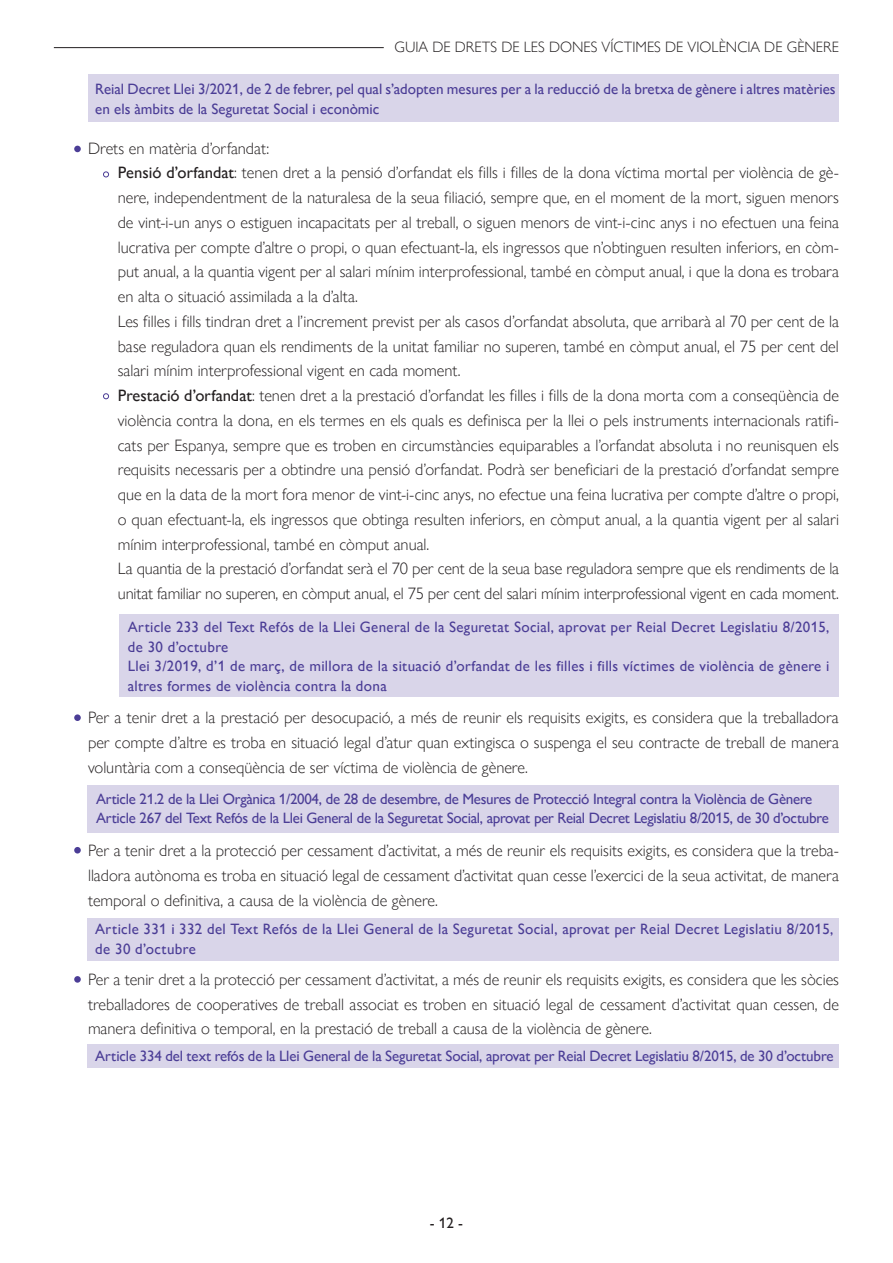
<style>
.page{position:relative;width:893px;height:1263px;background:#fff}
.page>*{position:absolute;margin:0;border:0;box-sizing:border-box;transform-origin:0 0}
.t1{font:300 16.5px/24.8px "Gill Sans Nova";color:#231f20;text-align:justify}
.t2{font:500 15px/19.5px "Gill Sans Nova";letter-spacing:.02em;color:#4b3d96}
.t3{font:500 15px/19.5px "Gill Sans Nova";color:#4b3d96}
.t4{font:500 15px "Gill Sans Nova";letter-spacing:-.02em;color:#4b3d96}
.t5{font:300 15px "Gill Sans Nova";color:#231f20}
.t6{font:500 15px "Gill Sans Nova";color:#231f20}
.s1{font-weight:500}
</style>
<div class="page">
<hr style="left:54px;top:47px;width:330px;height:1px;background:#231f20">
<svg style="left:103px;top:393px;width:6px;height:6px"></svg>
<svg style="left:103px;top:171px;width:6px;height:6px"></svg>
<div style="left:88px;top:75px;width:751px;height:47px;background:#d9d5e9"></div>
<div style="left:74px;top:146px;width:7px;height:6px;background:#4b3d96;border-radius:50%"></div>
<div style="left:119px;top:614px;width:720px;height:83px;background:#d9d5e9"></div>
<div style="left:88px;top:786px;width:751px;height:47px;background:#d9d5e9"></div>
<div style="left:88px;top:918px;width:751px;height:42px;background:#d9d5e9"></div>
<div style="left:74px;top:714px;width:7px;height:7px;background:#4b3d96;border-radius:50%"></div>
<div style="left:74px;top:847px;width:7px;height:6px;background:#4b3d96;border-radius:50%"></div>
<div style="left:74px;top:976px;width:7px;height:7px;background:#4b3d96;border-radius:50%"></div>
<div style="left:88px;top:1044px;width:751px;height:23px;background:#d9d5e9"></div>
<p class="t5" style="left:394px;top:38px;width:446px">GUIA DE DRETS DE LES DONES VÍCTIMES DE VIOLÈNCIA DE GÈNERE</p>
<p class="t3" style="left:95px;top:79px;width:742px">Reial Decret Llei 3/2021, de 2 de febrer, pel qual s’adopten mesures per a la reducció de la bretxa de gènere i altres matèries en els àmbits de la Seguretat Social i econòmic</p>
<p class="t1" style="left:88px;top:136px;width:183px">Drets en matèria d’orfandat:</p>
<p class="t1" style="left:118px;top:160px;width:723px"><span class="s1">Pensió d’orfandat</span>: tenen dret a la pensió d’orfandat els fills i filles de la dona víctima mortal per violència de gè&shy;nere, independentment de la naturalesa de la seua filiació, sempre que, en el moment de la mort, siguen menors de vint-i-un anys o estiguen incapacitats per al treball, o siguen menors de vint-i-cinc anys i no efectuen una feina lucrativa per compte d’altre o propi, o quan efectuant-la, els ingressos que n’obtinguen resulten inferiors, en còm&shy;put anual, a la quantia vigent per al salari mínim interprofessional, també en còmput anual, i que la dona es trobara en alta o situació assimilada a la d’alta.</p>
<p class="t1" style="left:118px;top:309px;width:723px">Les filles i fills tindran dret a l’increment previst per als casos d’orfandat absoluta, que arribarà al 70 per cent de la base reguladora quan els rendiments de la unitat familiar no superen, també en còmput anual, el 75 per cent del salari mínim interprofessional vigent en cada moment.</p>
<p class="t1" style="left:118px;top:383px;width:723px"><span class="s1">Prestació d’orfandat</span>: tenen dret a la prestació d’orfandat les filles i fills de la dona morta com a conseqüència de violència contra la dona, en els termes en els quals es definisca per la llei o pels instruments internacionals ratifi&shy;cats per Espanya, sempre que es troben en circumstàncies equiparables a l’orfandat absoluta i no reunisquen els requisits necessaris per a obtindre una pensió d’orfandat. Podrà ser beneficiari de la prestació d’orfandat sempre que en la data de la mort fora menor de vint-i-cinc anys, no efectue una feina lucrativa per compte d’altre o propi, o quan efectuant-la, els ingressos que obtinga resulten inferiors, en còmput anual, a la quantia vigent per al salari mínim interprofessional, també en còmput anual.</p>
<p class="t1" style="left:118px;top:556px;width:723px">La quantia de la prestació d’orfandat serà el 70 per cent de la seua base reguladora sempre que els rendiments de la unitat familiar no superen, en còmput anual, el 75 per cent del salari mínim interprofessional vigent en cada moment.</p>
<p class="t2" style="left:128px;top:617px;width:703px">Article 233 del Text Refós de la Llei General de la Seguretat Social, aprovat per Reial Decret Legislatiu 8/2015, de 30 d’octubre</p>
<p class="t2" style="left:128px;top:656px;width:703px">Llei 3/2019, d’1 de març, de millora de la situació d’orfandat de les filles i fills víctimes de violència de gènere i altres formes de violència contra la dona</p>
<p class="t1" style="left:88px;top:705px;width:752px">Per a tenir dret a la prestació per desocupació, a més de reunir els requisits exigits, es considera que la treballadora per compte d’altre es troba en situació legal d’atur quan extingisca o suspenga el seu contracte de treball de manera voluntària com a conseqüència de ser víctima de violència de gènere.</p>
<p class="t4" style="left:96px;top:789px;width:718px">Article 21.2 de la Llei Orgànica 1/2004, de 28 de desembre, de Mesures de Protecció Integral contra la Violència de Gènere</p>
<p class="t4" style="left:96px;top:809px;width:734px">Article 267 del Text Refós de la Llei General de la Seguretat Social, aprovat per Reial Decret Legislatiu 8/2015, de 30 d’octubre</p>
<p class="t1" style="left:88px;top:838px;width:752px">Per a tenir dret a la protecció per cessament d’activitat, a més de reunir els requisits exigits, es considera que la treba&shy;lladora autònoma es troba en situació legal de cessament d’activitat quan cesse l’exercici de la seua activitat, de manera temporal o definitiva, a causa de la violència de gènere.</p>
<p class="t2" style="left:95px;top:919px;width:740px">Article 331 i 332 del Text Refós de la Llei General de la Seguretat Social, aprovat per Reial Decret Legislatiu 8/2015, de 30 d’octubre</p>
<p class="t1" style="left:88px;top:967px;width:752px">Per a tenir dret a la protecció per cessament d’activitat, a més de reunir els requisits exigits, es considera que les sòcies treballadores de cooperatives de treball associat es troben en situació legal de cessament d’activitat quan cessen, de manera definitiva o temporal, en la prestació de treball a causa de la violència de gènere.</p>
<p class="t3" style="left:95px;top:1046px;width:740px">Article 334 del text refós de la Llei General de la Seguretat Social, aprovat per Reial Decret Legislatiu 8/2015, de 30 d’octubre</p>
<p class="t6" style="left:430px;top:1213px;width:35px">- 12 -</p>
</div>
